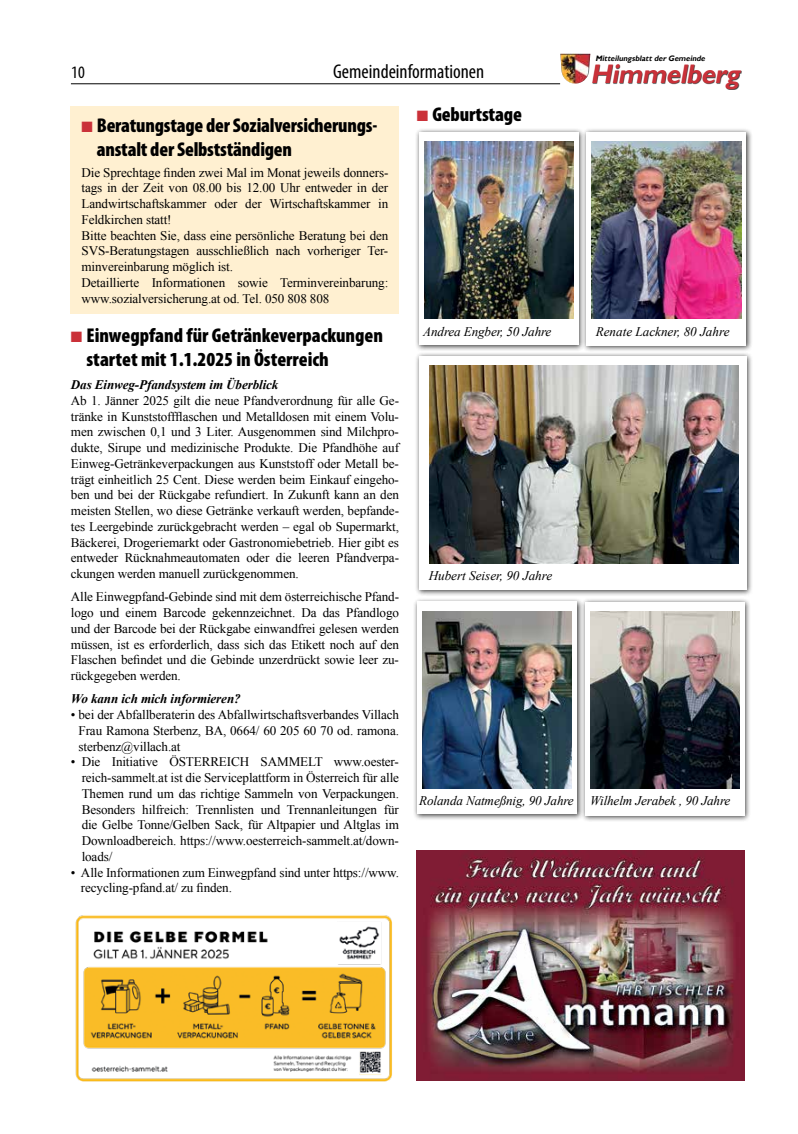
<style>
.page{position:relative;width:798px;height:1134px;background:#fff}
.page>*{position:absolute;margin:0;border:0;box-sizing:border-box;transform-origin:0 0}
.t1{font:italic 700 26.75px "Gill Sans";color:#ca3139;scale:.95 1}
.t2{font:900 condensed 20px/24px "Myriad Pro";letter-spacing:-.01em;color:#000}
.t3{font:condensed 20px "Myriad Pro";color:#000}
.t4{font:condensed 17.5px "Myriad Pro";color:#000}
.t5{font:13.12px/15.8px "Times New Roman";letter-spacing:-.01em;color:#000;text-align:justify}
.t6{font:italic 13.12px "Times New Roman";letter-spacing:-.01em;color:#000}
.t7{font:italic 700 13.12px "Times New Roman";letter-spacing:-.01em;color:#000}
.t8{font:italic 700 7.88px "Gill Sans";color:#000;scale:.96 1}
.s1{color:#ca3139}
</style>
<div class="page">
<hr style="left:71px;top:83px;width:489px;height:1px;background:#000">
<img style="left:560px;top:54px;width:30px;height:30px">
<div style="left:592px;top:65px;width:149px;height:25px;background:#000;opacity:.75"></div>
<div style="left:71px;top:106px;width:328px;height:207px;background:#fff0d1"></div>
<img style="left:75px;top:915px;width:317px;height:167px">
<div style="left:414px;top:128px;width:171px;height:223px;background:#000;opacity:.75"></div>
<div style="left:419px;top:132px;width:159px;height:212px;background:#fff"></div>
<img style="left:424px;top:141px;width:149px;height:178px">
<div style="left:582px;top:128px;width:170px;height:225px;background:#000;opacity:.75"></div>
<div style="left:586px;top:132px;width:159px;height:214px;background:#fff"></div>
<div style="left:414px;top:352px;width:338px;height:245px;background:#000;opacity:.75"></div>
<div style="left:419px;top:356px;width:326px;height:234px;background:#fff"></div>
<img style="left:429px;top:365px;width:308px;height:198px">
<img style="left:591px;top:141px;width:149px;height:178px">
<div style="left:412px;top:597px;width:171px;height:224px;background:#000;opacity:.75"></div>
<div style="left:417px;top:602px;width:159px;height:212px;background:#fff"></div>
<img style="left:422px;top:611px;width:149px;height:177px">
<div style="left:580px;top:597px;width:170px;height:225px;background:#000;opacity:.75"></div>
<div style="left:584px;top:602px;width:160px;height:213px;background:#fff"></div>
<img style="left:590px;top:611px;width:149px;height:177px">
<img style="left:416px;top:850px;width:328px;height:231px">
<p class="t8" style="left:595px;top:54px;width:118px">Mitteilungsblattder Gemeinde</p>
<h3 class="t4" style="left:71px;top:62px;width:15px">10</h3>
<h2 class="t3" style="left:333px;top:60px;width:153px">Gemeindeinformationen</h2>
<h1 class="t1" style="left:590px;top:58px;width:164px">Himmelberg</h1>
<h2 class="t2" style="left:97px;top:113px;width:282px;text-indent:-15px"><span class="s1">■</span> Beratungstage der Sozialversicherungs&shy;anstalt der Selbstständigen</h2>
<p class="t5" style="left:81px;top:164px;width:308px;text-align:left">Die Sprechtage finden zwei Mal im Monat jeweils donners&shy;tags in der Zeit von 08.00 bis 12.00 Uhr entweder in der Landwirtschaftskammer oder der Wirtschaftskammer in Feldkirchen statt!<br>Bitte beachten Sie, dass eine persönliche Beratung bei den SVS-Beratungstagen ausschließlich nach vorheriger Ter&shy;minvereinbarung möglich ist.<br>Detaillierte Informationen sowie Terminvereinbarung: www.sozialversicherung.at od. Tel. 050 808 808</p>
<h2 class="t2" style="left:86px;top:322px;width:298px;text-indent:-16px"><span class="s1">■</span> Einwegpfand für Getränkeverpackungen startet mit 1.1.2025 in Österreich</h2>
<p class="t7" style="left:71px;top:375px;width:209px">Das Einweg-Pfandsystem im Überblick</p>
<p class="t5" style="left:71px;top:392px;width:329px">Ab 1. Jänner 2025 gilt die neue Pfandverordnung für alle Ge&shy;tränke in Kunststoffflaschen und Metalldosen mit einem Volu&shy;men zwischen 0,1 und 3 Liter. Ausgenommen sind Milchpro&shy;dukte, Sirupe und medizinische Produkte. Die Pfandhöhe auf Einweg-Getränkeverpackungen aus Kunststoff oder Metall be&shy;trägt einheitlich 25 Cent. Diese werden beim Einkauf eingeho&shy;ben und bei der Rückgabe refundiert. In Zukunft kann an den meisten Stellen, wo diese Getränke verkauft werden, bepfande&shy;tes Leergebinde zurückgebracht werden – egal ob Supermarkt, Bäckerei, Drogeriemarkt oder Gastronomiebetrieb. Hier gibt es entweder Rücknahmeautomaten oder die leeren Pfandverpa&shy;ckungen werden manuell zurückgenommen.</p>
<p class="t5" style="left:71px;top:589px;width:329px">Alle Einwegpfand-Gebinde sind mit dem österreichische Pfand&shy;logo und einem Barcode gekennzeichnet. Da das Pfandlogo und der Barcode bei der Rückgabe einwandfrei gelesen werden müssen, ist es erforderlich, dass sich das Etikett noch auf den Flaschen befindet und die Gebinde unzerdrückt sowie leer zu&shy;rückgegeben werden.</p>
<p class="t7" style="left:71px;top:690px;width:171px">Wo kann ich mich informieren?</p>
<p class="t5" style="left:78px;top:706px;width:322px;text-indent:-8px">• bei der Abfallberaterin des Abfallwirtschaftsverbandes Villach Frau Ramona Sterbenz, BA, 0664/ 60 205 60 70 od. ramona. sterbenz@villach.at</p>
<p class="t5" style="left:82px;top:754px;width:319px;text-indent:-11px">• Die Initiative ÖSTERREICH SAMMELT www.oester&shy;reich-sammelt.at ist die Serviceplattform in Österreich für alle Themen rund um das richtige Sammeln von Verpackungen.<br>Besonders hilfreich: Trennlisten und Trennanleitungen für die Gelbe Tonne/Gelben Sack, für Altpapier und Altglas im Downloadbereich. https://www.oesterreich-sammelt.at/down&shy;loads/</p>
<p class="t5" style="left:81px;top:864px;width:319px;text-indent:-10px">• Alle Informationen zum Einwegpfand sind unter https://www. recycling-pfand.at/ zu finden.</p>
<h2 class="t2" style="left:416px;top:102px;width:107px"><span class="s1">■</span> Geburtstage</h2>
<p class="t6" style="left:423px;top:322px;width:130px">Andrea Engber, 50 Jahre</p>
<p class="t6" style="left:595px;top:323px;width:135px">Renate Lackner, 80 Jahre</p>
<p class="t6" style="left:428px;top:566px;width:125px">Hubert Seiser, 90 Jahre</p>
<p class="t6" style="left:419px;top:791px;width:156px">Rolanda Natmeßnig, 90 Jahre</p>
<p class="t6" style="left:590px;top:791px;width:142px">Wilhelm Jerabek , 90 Jahre</p>
</div>
